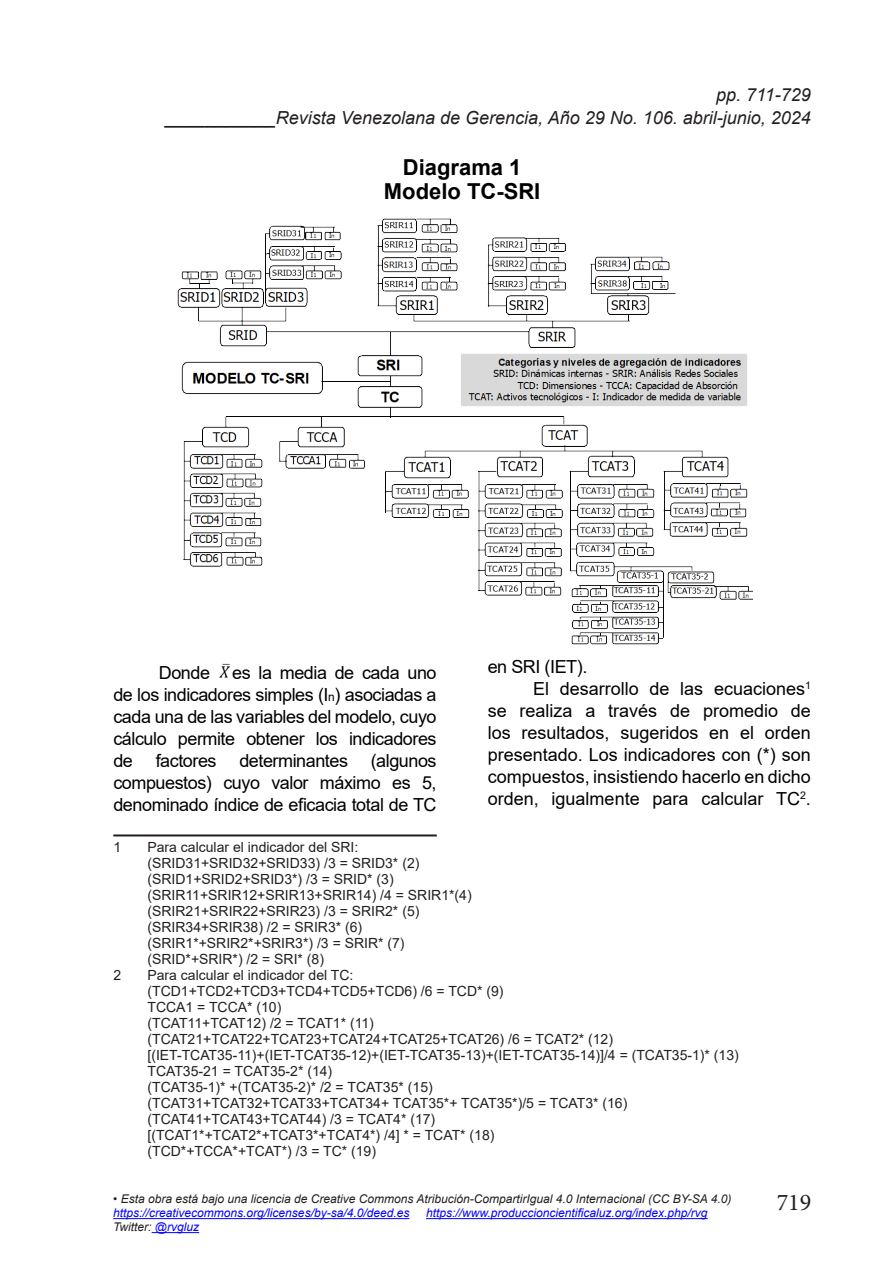
<style>
.page{position:relative;width:879px;height:1276px;background:#fff}
.page>*{position:absolute;margin:0;border:0;box-sizing:border-box;transform-origin:0 0}
.t1{font:24px "Minion Pro";color:#231f20}
.t2{font:700 22px/24px "Arial";color:#000;text-align:center}
.t3{font:18px/22px "Arial";color:#000;text-align:justify}
.t4{font:italic 18px "Arial";color:#231f20}
.t5{font:18px "Arial";letter-spacing:-.025em;color:#000}
.t6{font:14px/16px "Arial";color:#231f20}
.t7{font:italic 12px "Arial";color:#231f20}
.t8{font:italic 12px "Arial";color:#00f}
.s1{font-size:12px}
.s2{color:#00f}
</style>
<div class="page">
<hr style="left:113px;top:1218px;width:296px;height:1px;background:#00f">
<hr style="left:426px;top:1218px;width:281px;height:1px;background:#00f">
<hr style="left:152px;top:1232px;width:47px;height:1px;background:#00f">
<img style="left:177px;top:218px;width:575px;height:427px">
<img style="left:219px;top:663px;width:11px;height:15px">
<hr style="left:113px;top:834px;width:324px;height:2px;background:#231f20">
<p class="t4" style="left:716px;top:83px;width:96px">pp. 711-729</p>
<p class="t4" style="left:166px;top:106px;width:647px">___________Revista Venezolana de Gerencia, Año 29 No. 106. abril-junio, 2024</p>
<h2 class="t2" style="left:384px;top:155px;width:158px">Diagrama 1<br>Modelo TC-SRI</h2>
<p class="t3" style="left:113px;top:662px;width:325px;text-indent:45px">Donde es la media de cada uno de los indicadores simples (I<span class="s1">n</span>) asociadas a cada una de las variables del modelo, cuyo cálculo permite obtener los indicadores de</p>
<p class="t3" style="left:113px;top:750px;width:325px;text-indent:257px">(algunos compuestos) cuyo valor máximo es 5, denominado índice de eficacia total de TC</p>
<p class="t5" style="left:156px;top:748px;width:62px">factores</p>
<p class="t5" style="left:239px;top:748px;width:110px">determinantes</p>
<p class="t3" style="left:488px;top:655px;width:101px">en SRI (IET).</p>
<p class="t3" style="left:533px;top:677px;width:279px">El desarrollo de las ecuaciones<sup>1</sup></p>
<p class="t3" style="left:488px;top:699px;width:325px">se realiza a través de promedio de</p>
<p class="t3" style="left:488px;top:721px;width:325px">los resultados, sugeridos en el orden</p>
<p class="t3" style="left:488px;top:743px;width:325px">presentado. Los indicadores con (*) son</p>
<p class="t3" style="left:488px;top:765px;width:325px">compuestos, insistiendo hacerlo en dicho</p>
<p class="t3" style="left:488px;top:787px;width:325px">orden, igualmente para calcular TC<sup>2</sup>.</p>
<p class="t6" style="left:113px;top:839px;width:9px">1</p>
<p class="t6" style="left:147px;top:839px;width:326px">Para calcular el indicador del SRI: (SRID31+SRID32+SRID33) /3 = SRID3* (2) (SRID1+SRID2+SRID3*) /3 = SRID* (3) (SRIR11+SRIR12+SRIR13+SRIR14) /4 = SRIR1*(4) (SRIR21+SRIR22+SRIR23) /3 = SRIR2* (5) (SRIR34+SRIR38) /2 = SRIR3* (6) (SRIR1*+SRIR2*+SRIR3*) /3 = SRIR* (7) (SRID*+SRIR*) /2 = SRI* (8)</p>
<p class="t6" style="left:113px;top:967px;width:9px">2</p>
<p class="t6" style="left:147px;top:967px;width:593px">Para calcular el indicador del TC:<br>(TCD1+TCD2+TCD3+TCD4+TCD5+TCD6) /6 = TCD* (9)<br>TCCA1 = TCCA* (10)<br>(TCAT11+TCAT12) /2 = TCAT1* (11)<br>(TCAT21+TCAT22+TCAT23+TCAT24+TCAT25+TCAT26) /6 = TCAT2* (12) [(IET-TCAT35-11)+(IET-TCAT35-12)+(IET-TCAT35-13)+(IET-TCAT35-14)]/4 = (TCAT35-1)* (13)<br>TCAT35-21 = TCAT35-2* (14)<br>(TCAT35-1)* +(TCAT35-2)* /2 = TCAT35* (15)<br>(TCAT31+TCAT32+TCAT33+TCAT34+ TCAT35*+ TCAT35*)/5 = TCAT3* (16) (TCAT41+TCAT43+TCAT44) /3 = TCAT4* (17)<br>[(TCAT1*+TCAT2*+TCAT3*+TCAT4*) /4] * = TCAT* (18)<br>(TCD*+TCCA*+TCAT*) /3 = TC* (19)</p>
<p class="t7" style="left:113px;top:1191px;width:620px">• Esta obra está bajo una licencia de Creative Commons Atribución-CompartirIgual 4.0 Internacional (CC BY-SA 4.0)</p>
<p class="t8" style="left:113px;top:1205px;width:298px">https://creativecommons.org/licenses/by-sa/4.0/deed.es</p>
<p class="t8" style="left:426px;top:1205px;width:283px">https://www.produccioncientificaluz.org/index.php/rvg</p>
<p class="t7" style="left:113px;top:1219px;width:87px">Twitter: <span class="s2">@rvgluz</span></p>
<h1 class="t1" style="left:777px;top:1186px;width:36px">719</h1>
</div>
